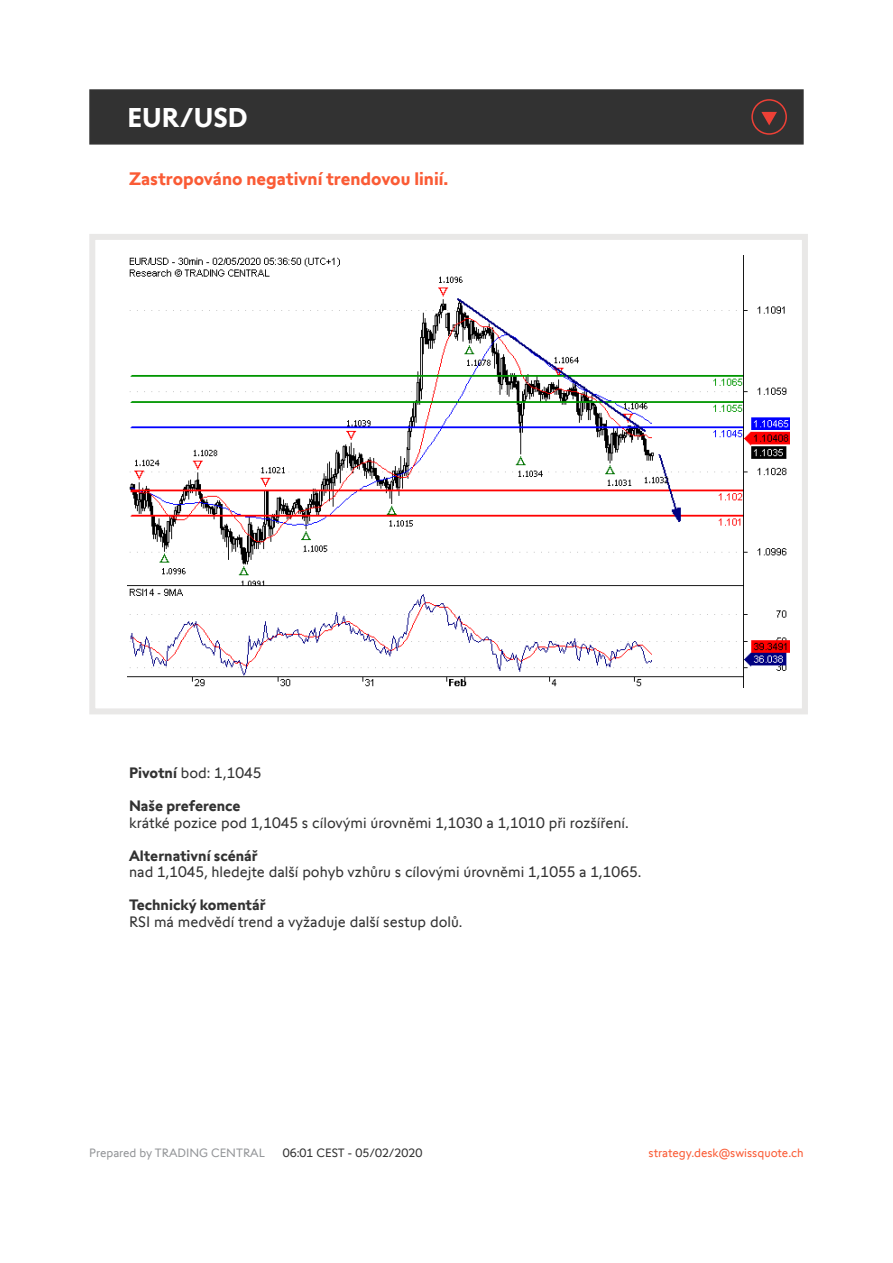
<style>
.page{position:relative;width:893px;height:1263px;background:#fff}
.page>*{position:absolute;margin:0;border:0;box-sizing:border-box;transform-origin:0 0}
.t1{font:700 27px "Swissquote CT";color:#fff}
.t2{font:700 18px "Swissquote CT";color:#fa5b35}
.t3{font:15px "Swissquote CT";color:#323232}
.t4{font:700 15px "Swissquote CT";color:#323232}
.t5{font:12px "Swissquote CT";color:#fa5b35}
.t6{font:12px "Swissquote CT";color:#939598}
.t7{font:12px "Swissquote CT";color:#323232}
.s1{font-weight:700}
</style>
<div class="page">
<div style="left:89px;top:234px;width:719px;height:480px;border:6px solid #e9e8e7"></div>
<div style="left:89px;top:89px;width:715px;height:56px;background:#323232;border:2px solid #323232"></div>
<img style="left:128px;top:255px;width:661px;height:432px">
<svg style="left:751px;top:99px;width:36px;height:36px"></svg>
<h1 class="t1" style="left:128px;top:101px;width:122px">EUR/USD</h1>
<p class="t2" style="left:129px;top:168px;width:321px">Zastropováno negativní trendovou linií.</p>
<p class="t3" style="left:129px;top:764px;width:134px"><span class="s1">Pivotní</span> bod: 1,1045</p>
<p class="t4" style="left:129px;top:797px;width:113px">Naše preference</p>
<p class="t3" style="left:129px;top:814px;width:501px">krátké pozice pod 1,1045 s cílovými úrovněmi 1,1030 a 1,1010 při rozšíření.</p>
<p class="t4" style="left:129px;top:846px;width:130px">Alternativní scénář</p>
<p class="t3" style="left:129px;top:863px;width:514px">nad 1,1045, hledejte další pohyb vzhůru s cílovými úrovněmi 1,1055 a 1,1065.</p>
<p class="t4" style="left:129px;top:896px;width:138px">Technický komentář</p>
<p class="t3" style="left:129px;top:913px;width:335px">RSI má medvědí trend a vyžaduje další sestup dolů.</p>
<p class="t6" style="left:89px;top:1145px;width:177px">Prepared by TRADING CENTRAL</p>
<p class="t7" style="left:283px;top:1145px;width:141px">06:01 CEST - 05/02/2020</p>
<p class="t5" style="left:649px;top:1145px;width:157px">strategy.desk@swissquote.ch</p>
</div>
